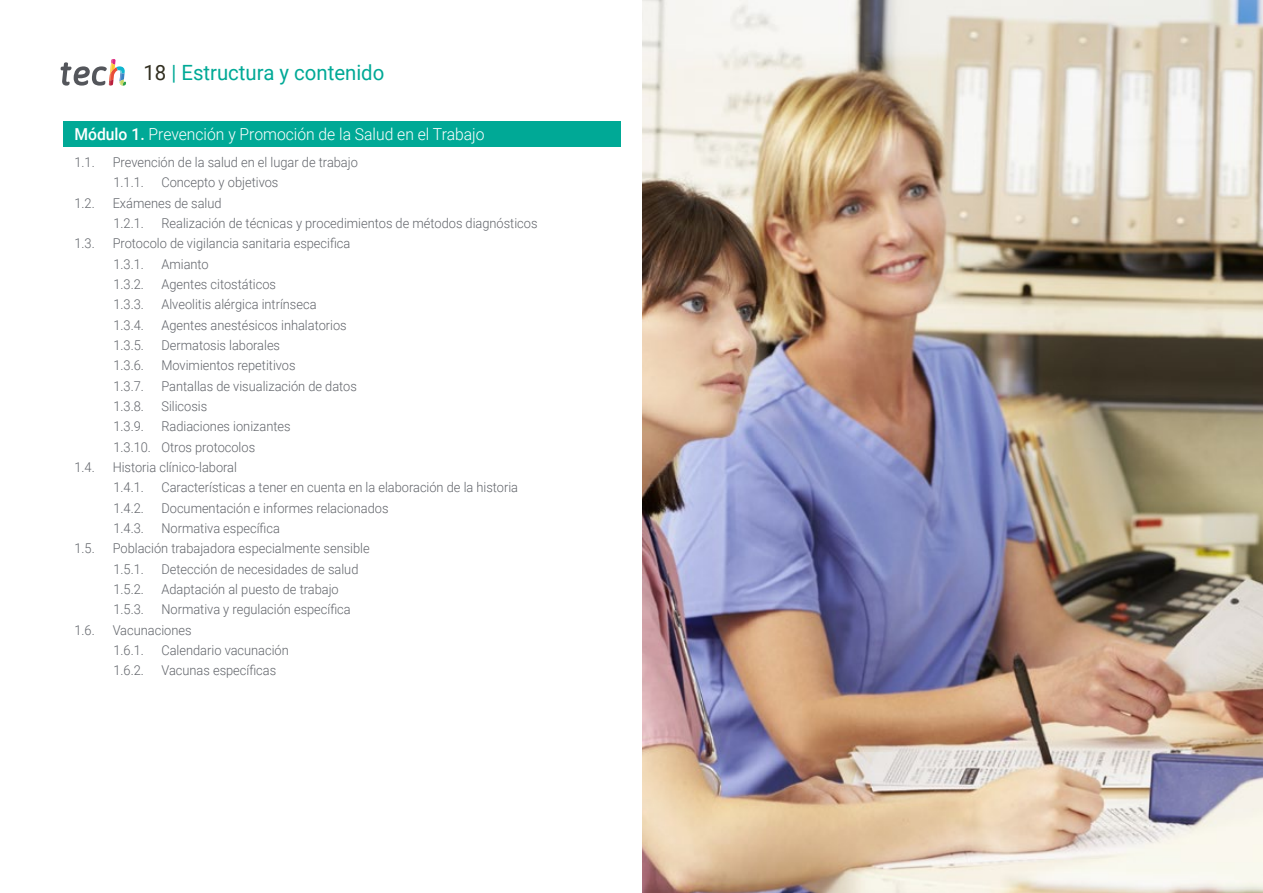
<style>
.page{position:relative;width:1263px;height:893px;background:#fff}
.page>*{position:absolute;margin:0;border:0;box-sizing:border-box;transform-origin:0 0}
.t1{font:21px "Roboto";color:#00a996}
.t2{font:300 16.5px "Roboto";color:#fff;scale:.95 1}
.t3{font:300 13.5px/20.4px "Roboto";color:#61646a;scale:.95 1}
.s1{color:#312e20}
.s2{font-weight:500}
</style>
<div class="page">
<div style="left:63px;top:121px;width:558px;height:25px;background:#00a996"></div>
<img style="left:642px;top:0;width:621px;height:893px">
<svg style="left:61px;top:59px;width:65px;height:27px"></svg>
<h1 class="t1" style="left:144px;top:57px;width:242px"><span class="s1">18</span> | Estructura y contenido</h1>
<p class="t2" style="left:74px;top:123px;width:433px"><span class="s2">Módulo 1.</span> Prevención y Promoción de la Salud en el Trabajo</p>
<p class="t3" style="left:74px;top:152px;width:23px">1.1.</p>
<p class="t3" style="left:113px;top:152px;width:260px">Prevención de la salud en el lugar de trabajo<br>1.1.1.</p>
<p class="t3" style="left:161px;top:172px;width:125px">Concepto y objetivos</p>
<p class="t3" style="left:74px;top:192px;width:23px">1.2.</p>
<p class="t3" style="left:113px;top:192px;width:116px">Exámenes de salud<br>1.2.1.</p>
<p class="t3" style="left:161px;top:213px;width:397px">Realización de técnicas y procedimientos de métodos diagnósticos</p>
<p class="t3" style="left:74px;top:233px;width:23px">1.3.</p>
<p class="t3" style="left:113px;top:233px;width:252px">Protocolo de vigilancia sanitaria especifica<br>1.3.1.</p>
<p class="t3" style="left:161px;top:253px;width:51px">Amianto</p>
<p class="t3" style="left:113px;top:274px;width:34px">1.3.2.</p>
<p class="t3" style="left:161px;top:274px;width:122px">Agentes citostáticos</p>
<p class="t3" style="left:113px;top:294px;width:34px">1.3.3.</p>
<p class="t3" style="left:161px;top:294px;width:165px">Alveolitis alérgica intrínseca</p>
<p class="t3" style="left:113px;top:314px;width:34px">1.3.4.</p>
<p class="t3" style="left:161px;top:314px;width:197px">Agentes anestésicos inhalatorios</p>
<p class="t3" style="left:113px;top:335px;width:34px">1.3.5.</p>
<p class="t3" style="left:161px;top:335px;width:126px">Dermatosis laborales</p>
<p class="t3" style="left:113px;top:355px;width:34px">1.3.6.</p>
<p class="t3" style="left:161px;top:355px;width:143px">Movimientos repetitivos</p>
<p class="t3" style="left:113px;top:375px;width:34px">1.3.7.</p>
<p class="t3" style="left:161px;top:375px;width:207px">Pantallas de visualización de datos</p>
<p class="t3" style="left:113px;top:396px;width:34px">1.3.8.</p>
<p class="t3" style="left:161px;top:396px;width:50px">Silicosis</p>
<p class="t3" style="left:113px;top:416px;width:34px">1.3.9.</p>
<p class="t3" style="left:113px;top:416px;width:188px;text-indent:48px">Radiaciones ionizantes<br>1.3.10. Otros protocolos</p>
<p class="t3" style="left:74px;top:457px;width:23px">1.4.</p>
<p class="t3" style="left:113px;top:457px;width:132px">Historia clínico-laboral<br>1.4.1.</p>
<p class="t3" style="left:161px;top:477px;width:377px">Características a tener en cuenta en la elaboración de la historia</p>
<p class="t3" style="left:113px;top:497px;width:34px">1.4.2.</p>
<p class="t3" style="left:161px;top:497px;width:240px">Documentación e informes relacionados</p>
<p class="t3" style="left:113px;top:518px;width:34px">1.4.3.</p>
<p class="t3" style="left:161px;top:518px;width:126px">Normativa específica</p>
<p class="t3" style="left:74px;top:538px;width:23px">1.5.</p>
<p class="t3" style="left:113px;top:538px;width:272px">Población trabajadora especialmente sensible<br>1.5.1.</p>
<p class="t3" style="left:161px;top:558px;width:209px">Detección de necesidades de salud</p>
<p class="t3" style="left:113px;top:579px;width:34px">1.5.2.</p>
<p class="t3" style="left:161px;top:579px;width:188px">Adaptación al puesto de trabajo</p>
<p class="t3" style="left:113px;top:599px;width:34px">1.5.3.</p>
<p class="t3" style="left:161px;top:599px;width:201px">Normativa y regulación específica</p>
<p class="t3" style="left:74px;top:619px;width:23px">1.6.</p>
<p class="t3" style="left:113px;top:619px;width:85px">Vacunaciones<br>1.6.1.</p>
<p class="t3" style="left:161px;top:640px;width:136px">Calendario vacunación</p>
<p class="t3" style="left:113px;top:660px;width:34px">1.6.2.</p>
<p class="t3" style="left:161px;top:660px;width:122px">Vacunas específicas</p>
</div>
